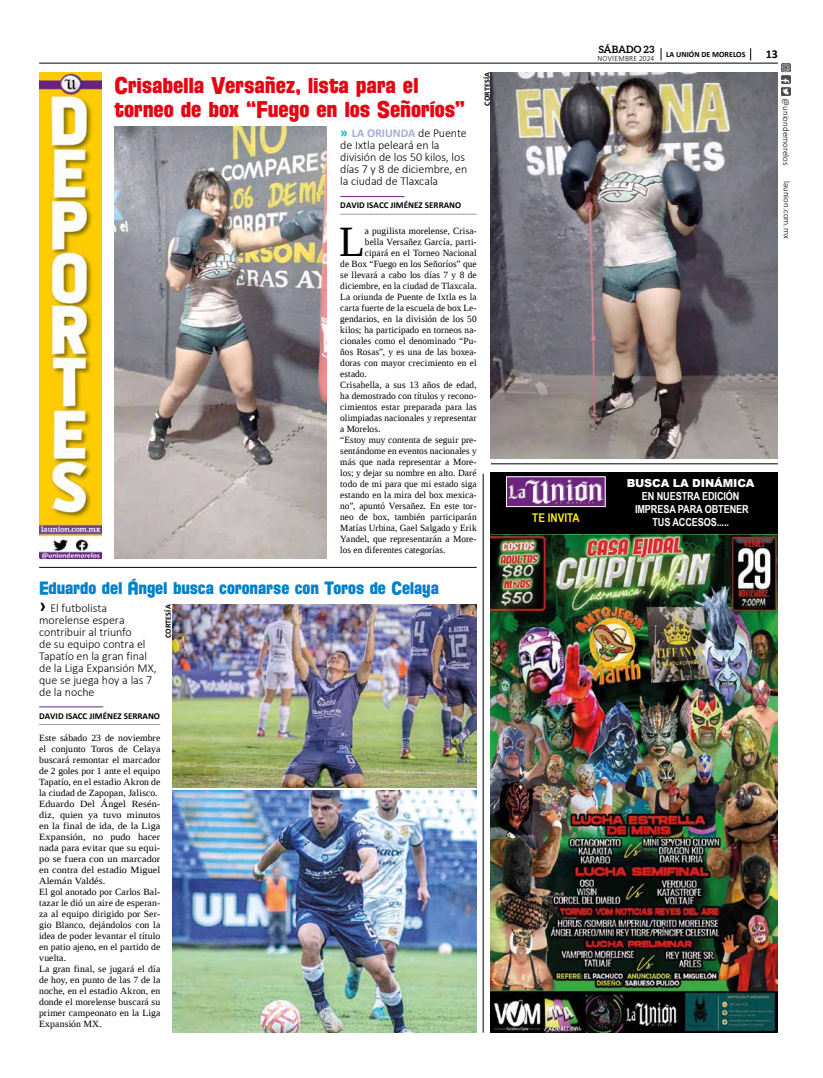
<style>
.page{position:relative;width:823px;height:1078px;background:#fff}
.page>*{position:absolute;margin:0;border:0;box-sizing:border-box;transform-origin:0 0}
.t1{font:43.1px "Liberation Serif";color:#000}
.t2{font:23px/24px "Florida Project Phase One";letter-spacing:-.005em;color:#e30613}
.t3{font:18px "Florida Project Phase One";letter-spacing:-.005em;color:#0081c9}
.t4{font:300 12px/12px "Calibri";letter-spacing:-.01em;color:#000}
.t5{font:700 12px "Arial Narrow";color:#ffed00}
.t6{font:700 12px "Calibri";color:#000}
.t7{font:700 11px/13px "Arial Narrow";letter-spacing:-.01em;color:#fff;text-align:center}
.t8{font:900 11px "Arial";letter-spacing:-.01em;color:#fff}
.t9{font:700 10px "Aleo";letter-spacing:.005em;color:#000}
.t10{font:9.5px/11px "Liberation Serif";letter-spacing:.01em;color:#000}
.t11{font:700 9px "Calibri";color:#000}
.t12{font:300 9px "Calibri";color:#000}
.t13{font:700 8px "Calibri";letter-spacing:.005em;color:#000}
.t14{font:300 8px "Calibri";letter-spacing:.04em;color:#000;scale:.94 1}
.s1{font-weight:700;font-size:14px;color:#00afcb}
.s2{font-weight:700;color:#a5add8}
.s3{font-weight:700;font-size:20px}
</style>
<div class="page">
<img style="left:781px;top:63px;width:9px;height:33px">
<hr style="left:39px;top:63px;width:738px;height:1px;background:#000">
<svg style="left:750px;top:48px;width:1px;height:12px"></svg>
<svg style="left:660px;top:48px;width:1px;height:12px"></svg>
<div style="left:490px;top:472px;width:287px;height:62px;background:#000"></div>
<img style="left:507px;top:478px;width:96px;height:27px">
<div style="left:505px;top:476px;width:100px;height:31px;border:1px solid #fff"></div>
<img style="left:490px;top:534px;width:287px;height:498px">
<img style="left:39px;top:72px;width:63px;height:487px">
<hr style="left:340px;top:196px;width:64px;height:1px;background:#702283">
<hr style="left:340px;top:214px;width:136px;height:1px;background:#9d9d9c">
<hr style="left:39px;top:706px;width:64px;height:1px;background:#702283">
<hr style="left:39px;top:724px;width:121px;height:1px;background:#9d9d9c">
<img style="left:114px;top:126px;width:212px;height:432px">
<img style="left:490px;top:72px;width:287px;height:386px">
<hr style="left:39px;top:567px;width:437px;height:1px;background:#000">
<img style="left:173px;top:604px;width:303px;height:183px">
<img style="left:173px;top:790px;width:303px;height:242px">
<hr style="left:490px;top:463px;width:287px;height:1px;background:#000">
<hr style="left:482px;top:473px;width:1px;height:559px;background:#000">
<h2 class="t2" style="left:114px;top:73px;width:352px">Crisabella Versañez, lista para el torneo de box “Fuego en los Señoríos”</h2>
<p class="t4" style="left:340px;top:126px;width:128px"><span class="s1">»</span> <span class="s2">LA ORIUNDA</span> de Puente de Ixtla peleará en la división de los 50 kilos, los días 7 y 8 de diciembre, en la ciudad de Tlaxcala</p>
<p class="t11" style="left:340px;top:199px;width:122px">DAVID ISACC JIMÉNEZ SERRANO</p>
<p class="t13" style="left:481px;top:106px;width:35px;rotate:-90deg">CORTESÍA</p>
<h1 class="t1" style="left:339px;top:214px;width:27px">L</h1>
<p class="t10" style="left:365px;top:225px;width:113px">a pugilista morelense, Crisa-</p>
<p class="t10" style="left:365px;top:236px;width:113px">bella Versañez García, parti-</p>
<p class="t10" style="left:365px;top:247px;width:113px">cipará en el Torneo Nacional</p>
<p class="t10" style="left:340px;top:258px;width:138px">de Box “Fuego en los Señoríos” que</p>
<p class="t10" style="left:340px;top:269px;width:138px">se llevará a cabo los días 7 y 8 de</p>
<p class="t10" style="left:340px;top:280px;width:138px">diciembre, en la ciudad de Tlaxcala.</p>
<p class="t10" style="left:340px;top:291px;width:138px">La oriunda de Puente de Ixtla es la</p>
<p class="t10" style="left:340px;top:302px;width:138px">carta fuerte de la escuela de box Le-</p>
<p class="t10" style="left:340px;top:313px;width:138px">gendarios, en la división de los 50</p>
<p class="t10" style="left:340px;top:324px;width:138px">kilos; ha participado en torneos na-</p>
<p class="t10" style="left:340px;top:335px;width:138px">cionales como el denominado “Pu-</p>
<p class="t10" style="left:340px;top:346px;width:138px">ños Rosas”, y es una de las boxea-</p>
<p class="t10" style="left:340px;top:357px;width:138px">doras con mayor crecimiento en el</p>
<p class="t10" style="left:340px;top:368px;width:28px">estado.</p>
<p class="t10" style="left:340px;top:379px;width:138px">Crisabella, a sus 13 años de edad,</p>
<p class="t10" style="left:340px;top:390px;width:138px">ha demostrado con títulos y recono-</p>
<p class="t10" style="left:340px;top:401px;width:138px">cimientos estar preparada para las</p>
<p class="t10" style="left:340px;top:412px;width:138px">olimpiadas nacionales y representar</p>
<p class="t10" style="left:340px;top:423px;width:41px">a Morelos.</p>
<p class="t10" style="left:340px;top:434px;width:138px">“Estoy muy contenta de seguir pre-</p>
<p class="t10" style="left:340px;top:445px;width:138px">sentándome en eventos nacionales y</p>
<p class="t10" style="left:340px;top:456px;width:138px">más que nada representar a More-</p>
<p class="t10" style="left:340px;top:467px;width:138px">los; y dejar su nombre en alto. Daré</p>
<p class="t10" style="left:340px;top:478px;width:138px">todo de mi para que mi estado siga</p>
<p class="t10" style="left:340px;top:489px;width:138px">estando en la mira del box mexica-</p>
<p class="t10" style="left:340px;top:500px;width:138px">no”, apuntó Versañez. En este tor-</p>
<p class="t10" style="left:340px;top:511px;width:138px">neo de box, también participarán</p>
<p class="t10" style="left:340px;top:522px;width:138px">Matías Urbina, Gael Salgado y Erik</p>
<p class="t10" style="left:340px;top:533px;width:138px">Yandel, que representarán a More-</p>
<p class="t10" style="left:340px;top:544px;width:107px">los en diferentes categorías.</p>
<h3 class="t3" style="left:39px;top:575px;width:401px">Eduardo del Ángel busca coronarse con Toros de Celaya</h3>
<p class="t4" style="left:39px;top:601px;width:119px"><span class="s3">›</span> El futbolista morelense espera contribuir al triunfo<br>de su equipo contra el<br>Tapatío en la gran final de la Liga Expansión MX, que se juega hoy a las 7 de la noche</p>
<p class="t13" style="left:162px;top:638px;width:35px;rotate:-90deg">CORTESÍA</p>
<p class="t11" style="left:39px;top:709px;width:122px">DAVID ISACC JIMÉNEZ SERRANO</p>
<p class="t10" style="left:39px;top:731px;width:123px">Este sábado 23 de noviembre el conjunto Toros de Celaya buscará remontar el marcador de 2 goles por 1 ante el equipo<br>Tapatío, en el estadio Akron de la ciudad de Zapopan, Jalisco.<br>Eduardo Del Ángel Resén&shy;diz, quien ya tuvo minutos en la final de ida, de la Liga<br>Expansión, no pudo hacer nada para evitar que su equi&shy;po se fuera con un marcador en contra del estadio Miguel<br>Alemán Valdés.<br>El gol anotado por Carlos Bal&shy;tazar le dió un aire de esperan&shy;za al equipo dirigido por Ser&shy;gio Blanco, dejándolos con la idea de poder levantar el título en patio ajeno, en el partido de vuelta.<br>La gran final, se jugará el día de hoy, en punto de las 7 de la noche, en el estadio Akron, en donde el morelense buscará su primer campeonato en la Liga<br>Expansión MX.</p>
<p class="t9" style="left:598px;top:44px;width:57px">SÁBADO 23</p>
<p class="t14" style="left:597px;top:53px;width:62px">NOVIEMBRE 2024</p>
<p class="t13" style="left:665px;top:49px;width:81px">LA UNIÓN DE MORELOS</p>
<p class="t6" style="left:765px;top:46px;width:14px">13</p>
<p class="t12" style="left:791px;top:98px;width:69px;rotate:90deg">@uniondemorelos</p>
<p class="t12" style="left:792px;top:181px;width:59px;rotate:90deg">launion.com.mx</p>
<p class="t5" style="left:532px;top:508px;width:49px">TE INVITA</p>
<p class="t8" style="left:626px;top:475px;width:129px">BUSCA LA DINÁMICA</p>
<p class="t7" style="left:634px;top:489px;width:115px">EN NUESTRA EDICIÓN<br>IMPRESA PARA OBTENER<br>TUS ACCESOS.....</p>
</div>
